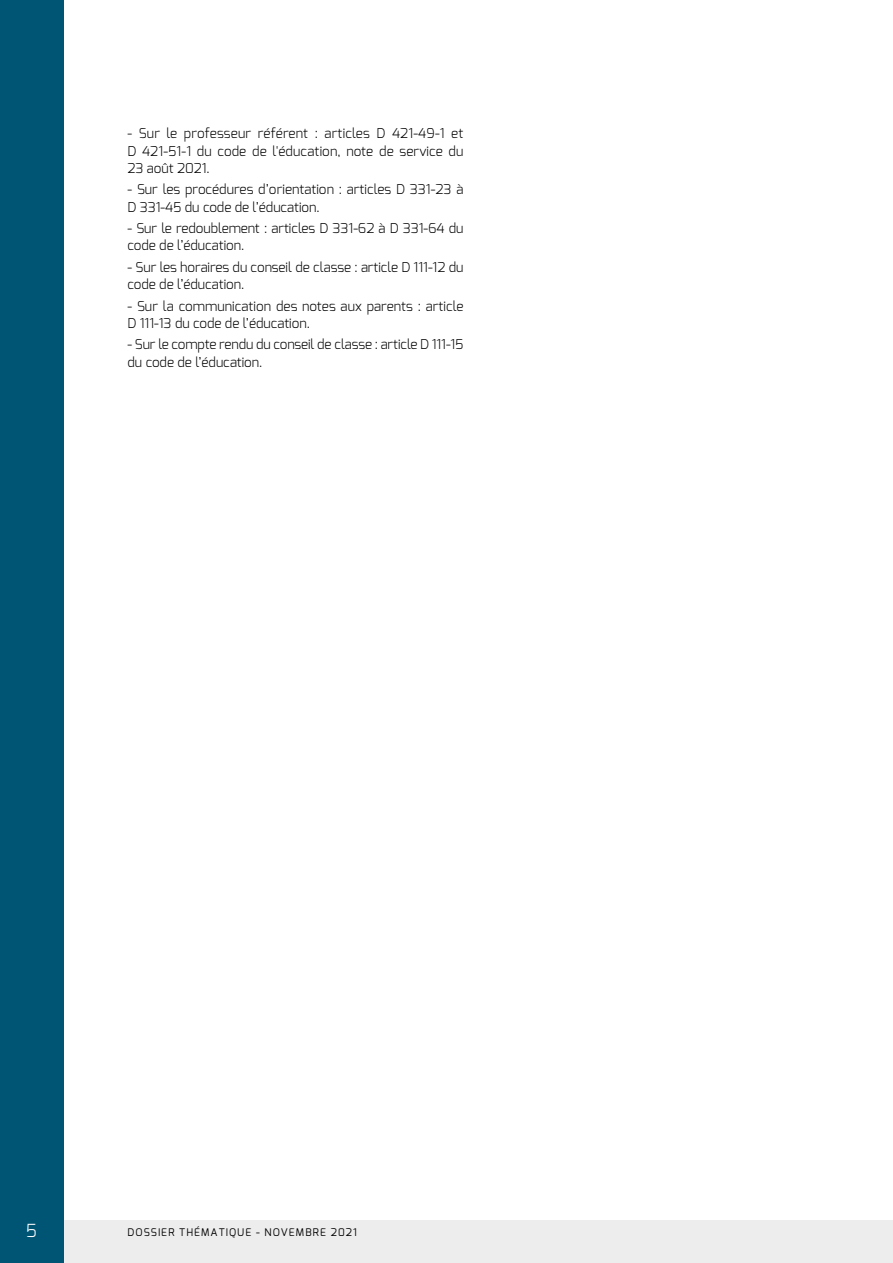
<style>
.page{position:relative;width:893px;height:1263px;background:#fff}
.page>*{position:absolute;margin:0;border:0;box-sizing:border-box;transform-origin:0 0}
.t1{font:300 18px "Exo";color:#fff}
.t2{font:300 13.5px/17.2px "Exo";letter-spacing:-.005em;color:#000}
.t3{font:10.5px "Exo";letter-spacing:.1em;color:#000}
</style>
<div class="page">
<div style="left:0;top:1220px;width:893px;height:43px;background:#ededed"></div>
<div style="left:0;top:0;width:64px;height:1263px;background:#005575"></div>
<p class="t2" style="left:128px;top:125px;width:337px;text-align:justify">- Sur le professeur référent : articles D 421-49-1 et D 421-51-1 du code de l'éducation, note de service du 23 août 2021.</p>
<p class="t2" style="left:128px;top:181px;width:337px">- Sur les procédures d’orientation : articles D 331-23 à<br>D 331-45 du code de l’éducation.</p>
<p class="t2" style="left:128px;top:220px;width:337px">- Sur le redoublement : articles D 331-62 à D 331-64 du code de l’éducation.</p>
<p class="t2" style="left:128px;top:258px;width:337px">- Sur les horaires du conseil de classe : article D 111-12 du code de l’éducation.</p>
<p class="t2" style="left:128px;top:297px;width:337px">- Sur la communication des notes aux parents : article<br>D 111-13 du code de l’éducation.</p>
<p class="t2" style="left:128px;top:336px;width:338px">- Sur le compte rendu du conseil de classe : article D 111-15 du code de l’éducation.</p>
<h1 class="t1" style="left:26px;top:1218px;width:13px">5</h1>
<p class="t3" style="left:128px;top:1225px;width:231px">DOSSIER THÉMATIQUE - NOVEMBRE 2021</p>
</div>
